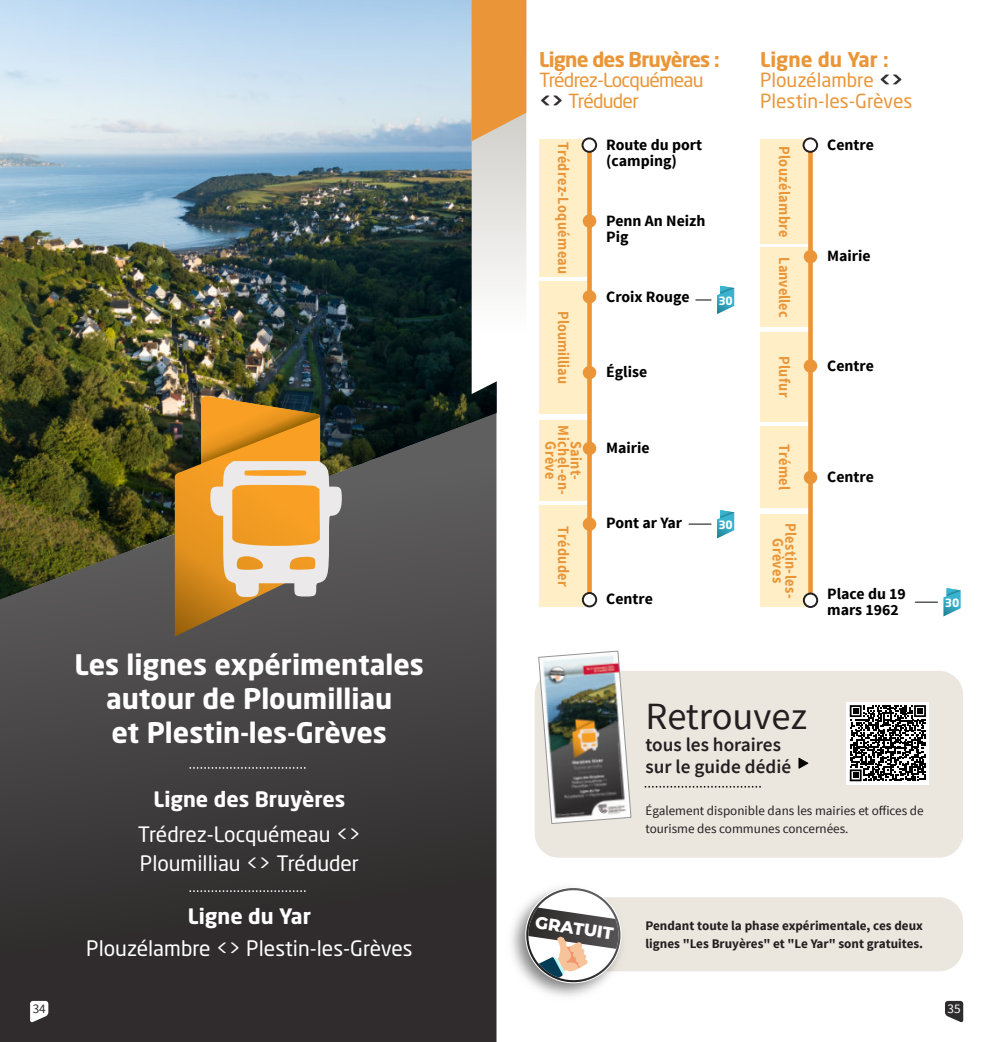
<style>
.page{position:relative;width:993px;height:1042px;background:#fff}
.page>*{position:absolute;margin:0;border:0;box-sizing:border-box;transform-origin:0 0}
.t1{font:38.5px "Source Sans Pro";color:#231f20}
.t2{font:700 28px/33.6px "Neo Sans Std";color:#fff;text-align:center}
.t3{font:21px/28.3px "Neo Sans Std";color:#fff}
.t4{font:700 21px "Neo Sans Std";color:#fff}
.t5{font:700 20.12px "Neo Sans Std";letter-spacing:-.035em;color:#ea9638}
.t6{font:700 20.12px "Neo Sans Std";color:#ea9638}
.t7{font:19.25px/20.1px "Neo Sans Std";color:#ea9638}
.t8{font:600 19.25px/21.7px "Source Sans Pro";color:#231f20}
.t9{font:19.25px/20.1px "Neo Sans Std";letter-spacing:-.025em;color:#ea9638}
.t10{font:800 16.97px "Montserrat";color:#fff}
.t11{font:700 15.75px/15.8px "Source Sans Pro";color:#000}
.t12{font:700 15.75px/12.6px "Source Sans Pro";letter-spacing:.03em;color:#ea9638;text-align:center;scale:.9 1}
.t13{font:700 15.75px "Source Sans Pro";color:#ea9638;scale:.9 1}
.t14{font:700 13.12px/17.5px "Source Sans Pro";color:#231f20}
.t15{font:13.12px/17.5px "Source Sans Pro";color:#231f20}
.t16{font:13.12px "Source Sans Pro";color:#2f2c2d}
.t17{font:13.12px "Source Sans Pro";color:#fff}
.t18{font:700 11.38px "Neo Sans Std";color:#fff}
.s1{font-weight:700;color:#2f2c2d}
</style>
<div class="page">
<svg style="left:0;top:608px;width:496px;height:434px;background:#3c3939"></svg>
<img style="left:0;top:0;width:496px;height:599px">
<svg style="left:190px;top:767px;width:118px;height:2px"></svg>
<svg style="left:30px;top:1001px;width:18px;height:21px"></svg>
<svg style="left:175px;top:396px;width:167px;height:240px;background:#ba8f51"></svg>
<svg style="left:190px;top:890px;width:118px;height:2px"></svg>
<svg style="left:945px;top:1001px;width:17px;height:21px"></svg>
<svg style="left:471px;top:0;width:55px;height:394px"></svg>
<div style="left:539px;top:139px;width:49px;height:138px;background:#ffeec6"></div>
<div style="left:539px;top:281px;width:49px;height:133px;background:#ffeec6"></div>
<div style="left:539px;top:420px;width:49px;height:80px;background:#ffeec6"></div>
<div style="left:539px;top:506px;width:49px;height:101px;background:#ffeec6"></div>
<svg style="left:587px;top:153px;width:4px;height:439px"></svg>
<svg style="left:582px;top:138px;width:14px;height:14px"></svg>
<div style="left:581px;top:137px;width:16px;height:16px;border:2px solid #231f20;border-radius:50%"></div>
<div style="left:582px;top:517px;width:14px;height:14px;background:#ea9638;border-radius:50%"></div>
<div style="left:582px;top:442px;width:14px;height:13px;background:#ea9638;border-radius:50%"></div>
<div style="left:582px;top:366px;width:14px;height:13px;background:#ea9638;border-radius:50%"></div>
<div style="left:582px;top:214px;width:14px;height:14px;background:#ea9638;border-radius:50%"></div>
<div style="left:582px;top:290px;width:14px;height:13px;background:#ea9638;border-radius:50%"></div>
<div style="left:582px;top:593px;width:14px;height:13px;background:#fff;border-radius:50%"></div>
<div style="left:581px;top:592px;width:16px;height:15px;border:2px solid #231f20;border-radius:50%"></div>
<svg style="left:717px;top:510px;width:17px;height:28px"></svg>
<svg style="left:717px;top:286px;width:17px;height:28px"></svg>
<svg style="left:695px;top:299px;width:15px;height:1px"></svg>
<svg style="left:688px;top:524px;width:22px;height:1px"></svg>
<div style="left:759px;top:139px;width:50px;height:105px;background:#ffeec6"></div>
<div style="left:759px;top:248px;width:50px;height:79px;background:#ffeec6"></div>
<div style="left:759px;top:332px;width:50px;height:89px;background:#ffeec6"></div>
<div style="left:759px;top:426px;width:50px;height:82px;background:#ffeec6"></div>
<div style="left:759px;top:514px;width:50px;height:93px;background:#ffeec6"></div>
<svg style="left:808px;top:153px;width:4px;height:439px;background:#ea9a3f"></svg>
<div style="left:803px;top:138px;width:13px;height:14px;background:#fff;border-radius:50%"></div>
<div style="left:802px;top:137px;width:15px;height:16px;border:2px solid #231f20;border-radius:50%"></div>
<div style="left:803px;top:471px;width:14px;height:13px;background:#ea9638;border-radius:50%"></div>
<div style="left:803px;top:359px;width:14px;height:14px;background:#ea9638;border-radius:50%"></div>
<div style="left:803px;top:250px;width:14px;height:13px;background:#ea9638;border-radius:50%"></div>
<svg style="left:803px;top:593px;width:13px;height:14px"></svg>
<div style="left:802px;top:592px;width:15px;height:16px;border:2px solid #231f20;border-radius:50%"></div>
<svg style="left:943px;top:588px;width:17px;height:28px"></svg>
<svg style="left:915px;top:602px;width:22px;height:1px"></svg>
<div style="left:534px;top:671px;width:428px;height:186px;background:#ebe6de;border-radius:24px"></div>
<div style="left:846px;top:702px;width:83px;height:82px;background:#fff"></div>
<svg style="left:849px;top:705px;width:76px;height:76px"></svg>
<svg style="left:645px;top:786px;width:116px;height:1px"></svg>
<div style="left:534px;top:897px;width:428px;height:74px;background:#ebe6de;border-radius:24px"></div>
<img style="left:511px;top:910px;width:86px;height:86px">
<svg style="left:522px;top:887px;width:102px;height:99px"></svg>
<svg style="left:798px;top:757px;width:10px;height:12px"></svg>
<img style="left:538px;top:651px;width:93px;height:173px">
<h2 class="t2" style="left:74px;top:647px;width:351px">Les lignes expérimentales autour de Ploumilliau<br>et Plestin-les-Grèves</h2>
<h3 class="t4" style="left:153px;top:786px;width:193px">Ligne des Bruyères</h3>
<h3 class="t3" style="left:138px;top:820px;width:225px">Trédrez-Locquémeau &lt;&gt;<br>Ploumilliau &lt;&gt; Tréduder</h3>
<h3 class="t4" style="left:188px;top:902px;width:124px">Ligne du Yar</h3>
<h3 class="t3" style="left:86px;top:934px;width:328px">Plouzélambre &lt;&gt; Plestin-les-Grèves</h3>
<p class="t5" style="left:539px;top:47px;width:182px">Ligne des Bruyères :</p>
<p class="t9" style="left:539px;top:70px;width:166px">Trédrez-Locquémeau <span class="s1">&lt;&gt;</span> Tréduder</p>
<p class="t12" style="left:569px;top:142px;width:148px;rotate:90deg">Trédrez-Loquémeau</p>
<p class="t13" style="left:573px;top:311px;width:82px;rotate:90deg">Ploumilliau</p>
<p class="t12" style="left:581px;top:425px;width:79px;rotate:90deg">Saint-<br>Michel-en-<br>Grève</p>
<p class="t12" style="left:569px;top:526px;width:69px;rotate:90deg">Tréduder</p>
<p class="t11" style="left:606px;top:138px;width:97px">Route du port (camping)</p>
<p class="t11" style="left:606px;top:213px;width:101px">Penn An Neizh<br>Pig</p>
<p class="t11" style="left:606px;top:289px;width:85px">Croix Rouge</p>
<p class="t18" style="left:718px;top:293px;width:16px">30</p>
<p class="t11" style="left:606px;top:364px;width:43px">Église</p>
<p class="t11" style="left:606px;top:440px;width:45px">Mairie</p>
<p class="t11" style="left:606px;top:516px;width:77px">Pont ar Yar</p>
<p class="t11" style="left:606px;top:591px;width:48px">Centre</p>
<p class="t18" style="left:718px;top:517px;width:16px">30</p>
<p class="t6" style="left:759px;top:47px;width:130px">Ligne du Yar :</p>
<p class="t7" style="left:759px;top:70px;width:154px">Plouzélambre <span class="s1">&lt;&gt;<br></span>Plestin-les-Grèves</p>
<p class="t12" style="left:790px;top:146px;width:103px;rotate:90deg">Plouzélambre</p>
<p class="t13" style="left:794px;top:257px;width:68px;rotate:90deg">Lanvellec</p>
<p class="t12" style="left:790px;top:356px;width:47px;rotate:90deg">Plufur</p>
<p class="t12" style="left:790px;top:444px;width:52px;rotate:90deg">Trémel</p>
<p class="t12" style="left:796px;top:523px;width:86px;rotate:90deg">Plestin-les-<br>Grèves</p>
<p class="t11" style="left:826px;top:138px;width:48px">Centre</p>
<p class="t11" style="left:826px;top:248px;width:45px">Mairie</p>
<p class="t11" style="left:826px;top:359px;width:48px">Centre</p>
<p class="t11" style="left:826px;top:469px;width:48px">Centre</p>
<p class="t11" style="left:826px;top:587px;width:80px">Place du 19 mars 1962</p>
<p class="t18" style="left:944px;top:595px;width:16px">30</p>
<h1 class="t1" style="left:645px;top:692px;width:163px">Retrouvez</h1>
<p class="t8" style="left:645px;top:734px;width:147px">tous les horaires sur le guide dédié</p>
<p class="t15" style="left:645px;top:802px;width:280px">Également disponible dans les mairies et offices de tourisme des communes concernées.</p>
<p class="t10" style="left:536px;top:911px;width:80px;rotate:8deg">GRATUIT</p>
<p class="t14" style="left:645px;top:917px;width:279px">Pendant toute la phase expérimentale, ces deux lignes "Les Bruyères" et "Le Yar" sont gratuites.</p>
<p class="t16" style="left:33px;top:1000px;width:15px">34</p>
<p class="t17" style="left:947px;top:1000px;width:15px">35</p>
</div>
